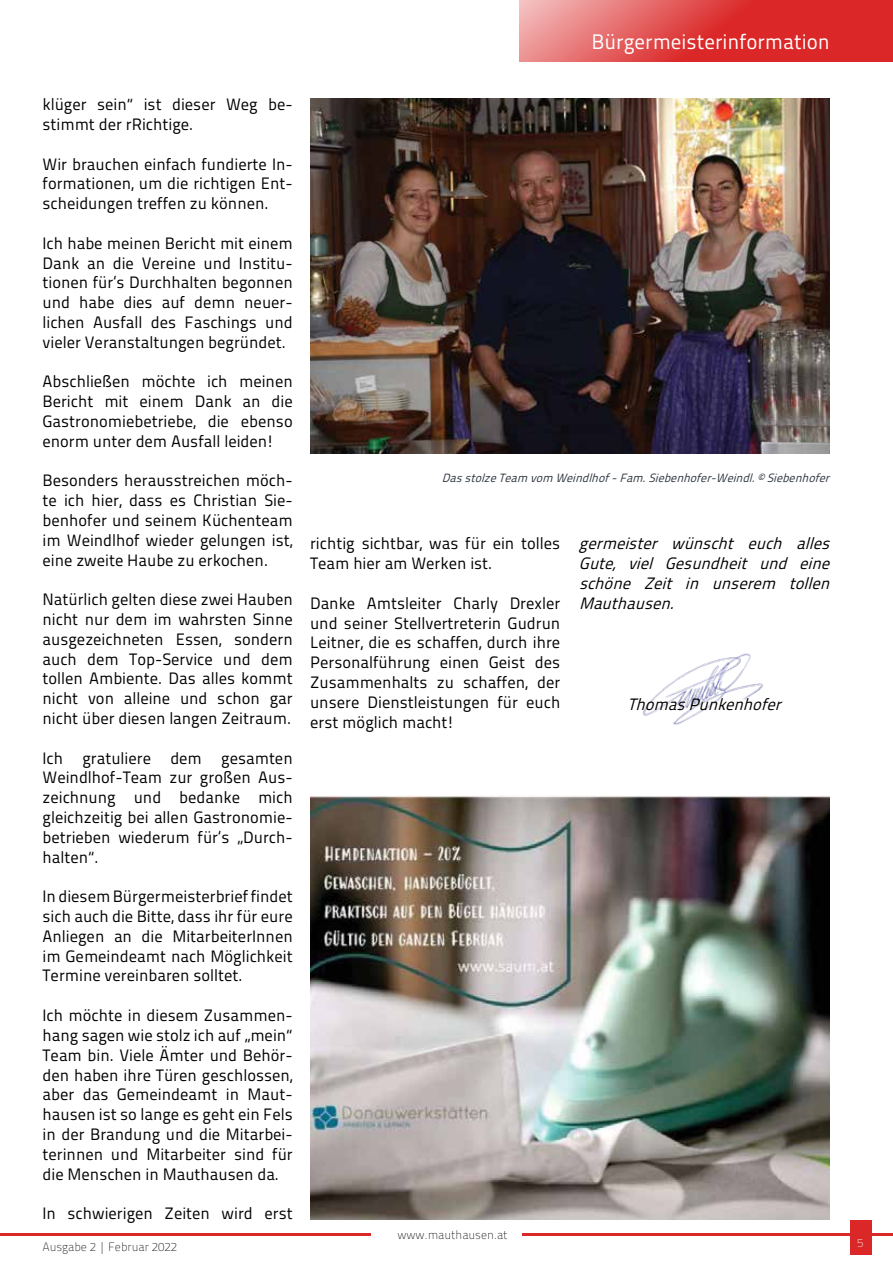
<style>
.page{position:relative;width:893px;height:1263px;background:#fff}
.page>*{position:absolute;margin:0;border:0;box-sizing:border-box;transform-origin:0 0}
.t1{font:21px "Titillium Maps 29 L 400 wt";color:#fff}
.t2{font:16.5px/19.8px "Titillium Maps 29 L 400 wt";color:#000;text-align:justify}
.t3{font:italic 16.5px/19.8px "Titillium Maps 29 L 400 wt";color:#000;text-align:justify}
.t4{font:italic 12px "Titillium Maps 29 L 400 wt";color:#2e3640}
.t5{font:12px "Titillium Maps 29 L 1 wt";color:#000}
.t6{font:12px "Titillium Maps 29 L 1 wt";color:#fff}
</style>
<div class="page">
<div style="left:850px;top:1220px;width:21px;height:34px;background:#db2727"></div>
<hr style="left:523px;top:1233px;width:370px;height:3px;background:#d92827">
<svg style="left:519px;top:0;width:374px;height:62px;background:#e04b4b"></svg>
<hr style="left:0;top:1233px;width:371px;height:3px;background:#d92827">
<img style="left:643px;top:653px;width:120px;height:72px">
<img style="left:311px;top:98px;width:518px;height:355px">
<img style="left:311px;top:796px;width:518px;height:424px">
<p class="t1" style="left:592px;top:26px;width:240px">Bürgermeisterinformation</p>
<p class="t2" style="left:43px;top:94px;width:252px">klüger sein“ ist dieser Weg be&shy;stimmt der rRichtige.</p>
<p class="t2" style="left:43px;top:153px;width:252px">Wir brauchen einfach fundierte In&shy;formationen, um die richtigen Ent&shy;scheidungen treffen zu können.</p>
<p class="t2" style="left:43px;top:232px;width:252px">Ich habe meinen Bericht mit einem Dank an die Vereine und Institu&shy;tionen für‘s Durchhalten begonnen und habe dies auf demn neuer&shy;lichen Ausfall des Faschings und vieler Veranstaltungen begründet.</p>
<p class="t2" style="left:43px;top:371px;width:252px">Abschließen möchte ich meinen Bericht mit einem Dank an die Gastronomiebetriebe, die ebenso enorm unter dem Ausfall leiden!</p>
<p class="t2" style="left:43px;top:470px;width:252px">Besonders herausstreichen möch&shy;te ich hier, dass es Christian Sie&shy;benhofer und seinem Küchenteam im Weindlhof wieder gelungen ist, eine zweite Haube zu erkochen.</p>
<p class="t2" style="left:43px;top:589px;width:252px">Natürlich gelten diese zwei Hauben nicht nur dem im wahrsten Sinne ausgezeichneten Essen, sondern auch dem Top-Service und dem tollen Ambiente. Das alles kommt nicht von alleine und schon gar nicht über diesen langen Zeitraum.</p>
<p class="t2" style="left:43px;top:747px;width:252px">Ich gratuliere dem gesamten Weindlhof-Team zur großen Aus&shy;zeichnung und bedanke mich gleichzeitig bei allen Gastronomie&shy;betrieben wiederum für‘s „Durch&shy;halten“.</p>
<p class="t2" style="left:43px;top:886px;width:252px">In diesem Bürgermeisterbrief findet sich auch die Bitte, dass ihr für eure Anliegen an die MitarbeiterInnen im Gemeindeamt nach Möglichkeit Termine vereinbaren solltet.</p>
<p class="t2" style="left:43px;top:1004px;width:252px">Ich möchte in diesem Zusammen&shy;hang sagen wie stolz ich auf „mein“ Team bin. Viele Ämter und Behör&shy;den haben ihre Türen geschlossen, aber das Gemeindeamt in Maut&shy;hausen ist so lange es geht ein Fels in der Brandung und die Mitarbei&shy;terinnen und Mitarbeiter sind für die Menschen in Mauthausen da.</p>
<p class="t2" style="left:43px;top:1202px;width:252px">In schwierigen Zeiten wird erst</p>
<p class="t5" style="left:43px;top:1238px;width:136px">Ausgabe 2 | Februar 2022</p>
<p class="t4" style="left:442px;top:469px;width:393px">DasstolzeTeam vom Weindlhof-Fam.Siebenhofer-Weindl.©Siebenhofer</p>
<p class="t2" style="left:310px;top:533px;width:252px">richtig sichtbar, was für ein tolles<br>Team hier am Werken ist.</p>
<p class="t2" style="left:310px;top:592px;width:252px">Danke Amtsleiter Charly Drexler und seiner Stellvertreterin Gudrun Leitner, die es schaffen, durch ihre Personalführung einen Geist des Zusammenhalts zu schaffen, der unsere Dienstleistungen für euch erst möglich macht!</p>
<p class="t3" style="left:579px;top:533px;width:258px">germeister wünscht euch alles Gute, viel Gesundheit und eine schöne Zeit in unserem tollen Mauthausen.</p>
<p class="t3" style="left:627px;top:693px;width:161px">ThomasPunkenhofer</p>
<p class="t5" style="left:397px;top:1226px;width:112px">www.mauthausen.at</p>
<p class="t6" style="left:857px;top:1234px;width:8px">5</p>
</div>
